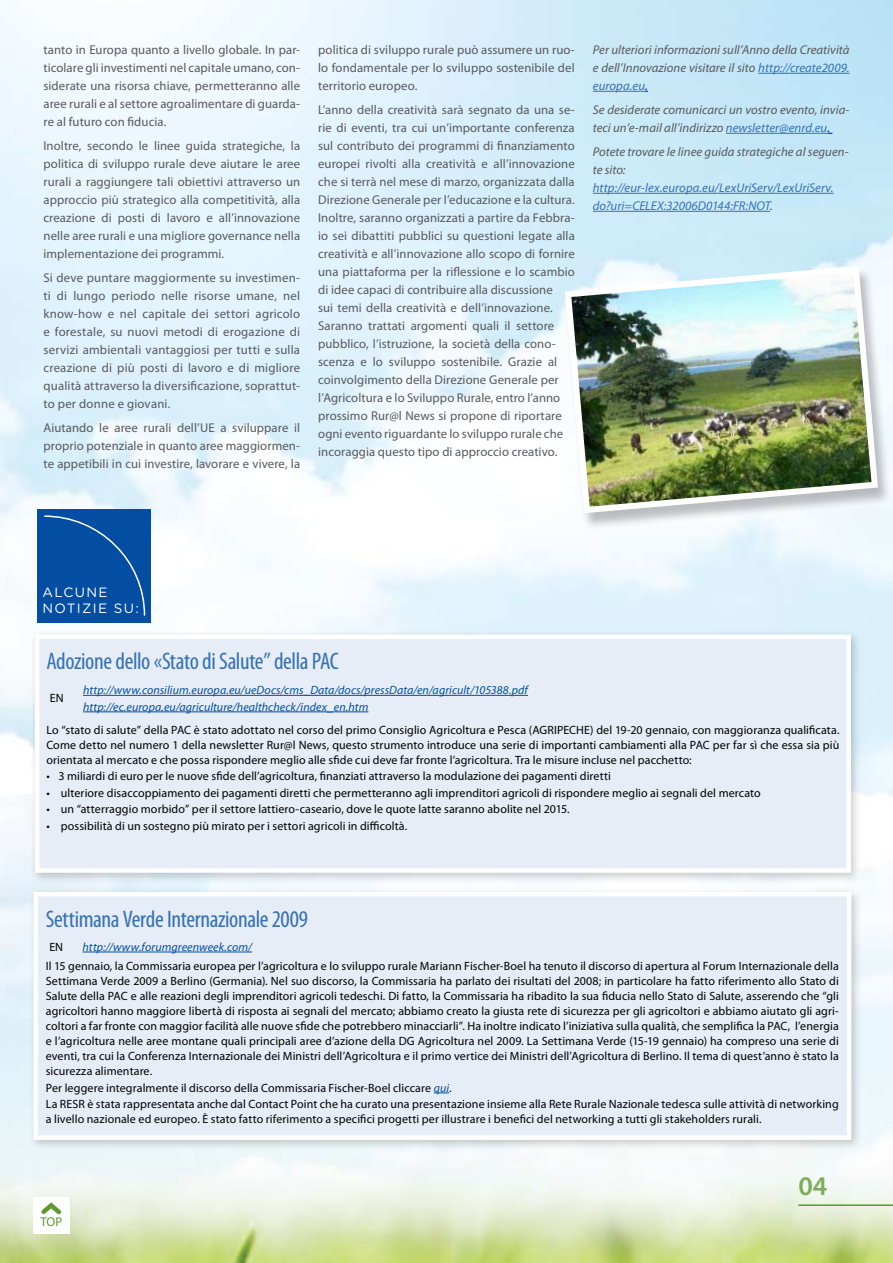
<style>
.page{position:relative;width:893px;height:1263px;background:#fff}
.page>*{position:absolute;margin:0;border:0;box-sizing:border-box;transform-origin:0 0}
.t1{font:600 27px "Myriad Pro";color:#7dac5b}
.t2{font:condensed 24px "Myriad Pro";letter-spacing:-.015em;color:#3571b5}
.t3{font:13.5px/16.2px "Gotham Rounded";letter-spacing:.1em;color:#fff}
.t4{font:12.75px/18px "Myriad Pro";letter-spacing:.005em;color:#58595b;text-align:justify}
.t5{font:italic 12.75px/18px "Myriad Pro";letter-spacing:.005em;color:#58595b}
.t6{font:italic 12.75px/18px "Myriad Pro";letter-spacing:.005em;color:#3571b5}
.t7{font:12.75px "Myriad Pro";color:#5d9732}
.t8{font:12px/15px "Myriad Pro";letter-spacing:.01em;color:#000;text-align:justify}
.t9{font:italic 12px/16.5px "Myriad Pro";letter-spacing:.005em;color:#034ea2}
.s1{color:#3571b5}
.s2{color:#00f}
.s3{color:#58595b}
.s4{font-style:italic;color:#034ea2}
</style>
<div class="page">
<img style="left:0;top:0;width:893px;height:1263px">
<hr style="left:798px;top:1204px;width:95px;height:2px;background:#5d9732">
<div style="left:562px;top:267px;width:329px;height:263px;background:#000;opacity:.25"></div>
<img style="left:562px;top:263px;width:319px;height:253px">
<div style="left:33px;top:1197px;width:37px;height:36px;background:#fff"></div>
<svg style="left:41px;top:1202px;width:20px;height:13px"></svg>
<hr style="left:758px;top:73px;width:91px;height:1px;background:#3571b5">
<hr style="left:593px;top:91px;width:52px;height:1px;background:#3571b5">
<hr style="left:726px;top:133px;width:101px;height:1px;background:#3571b5">
<hr style="left:593px;top:193px;width:241px;height:1px;background:#3571b5">
<hr style="left:593px;top:211px;width:177px;height:1px;background:#3571b5">
<div style="left:28px;top:887px;width:834px;height:264px;background:#000;opacity:.2"></div>
<div style="left:36px;top:894px;width:813px;height:244px;background:#e6edf6"></div>
<hr style="left:83px;top:952px;width:169px;height:1px;background:#034ea2">
<svg style="left:434px;top:1092px;width:15px;height:1px"></svg>
<div style="left:33px;top:892px;width:818px;height:248px;border:4px solid #fff"></div>
<div style="left:30px;top:629px;width:832px;height:255px;background:#000;opacity:.2"></div>
<div style="left:37px;top:637px;width:812px;height:233px;background:#e6edf6"></div>
<hr style="left:83px;top:695px;width:445px;height:1px;background:#034ea2">
<hr style="left:83px;top:711px;width:285px;height:1px;background:#034ea2">
<div style="left:35px;top:634px;width:816px;height:239px;border:4px solid #fff"></div>
<div style="left:38px;top:509px;width:113px;height:113px;background:#034ea2"></div>
<svg style="left:44px;top:515px;width:102px;height:101px"></svg>
<p class="t4" style="left:44px;top:41px;width:258px">tanto in Europa quanto a livello globale. In par&shy;ticolare gli investimenti nel capitale umano, con&shy;siderate una risorsa chiave, permetteranno alle aree rurali e al settore agroalimentare di guarda&shy;re al futuro con fiducia.</p>
<p class="t4" style="left:44px;top:137px;width:258px">Inoltre, secondo le linee guida strategiche, la politica di sviluppo rurale deve aiutare le aree rurali a raggiungere tali obiettivi attraverso un approccio più strategico alla competitività, alla creazione di posti di lavoro e all’innovazione nelle aree rurali e una migliore governance nella implementazione dei programmi.</p>
<p class="t4" style="left:44px;top:269px;width:258px">Si deve puntare maggiormente su investimen&shy;ti di lungo periodo nelle risorse umane, nel know-how e nel capitale dei settori agricolo e forestale, su nuovi metodi di erogazione di servizi ambientali vantaggiosi per tutti e sulla creazione di più posti di lavoro e di migliore qualità attraverso la diversificazione, soprattut&shy;to per donne e giovani.</p>
<p class="t4" style="left:44px;top:419px;width:258px">Aiutando le aree rurali dell’UE a sviluppare il proprio potenziale in quanto aree maggiormen&shy;te appetibili in cui investire, lavorare e vivere, la</p>
<p class="t4" style="left:318px;top:41px;width:258px">politica di sviluppo rurale può assumere un ruo&shy;lo fondamentale per lo sviluppo sostenibile del territorio europeo.</p>
<p class="t4" style="left:318px;top:101px;width:258px;text-align:left">L’anno della creatività sarà segnato da una se&shy;rie di eventi, tra cui un’importante conferenza sul contributo dei programmi di finanziamento europei rivolti alla creatività e all’innovazione che si terrà nel mese di marzo, organizzata dalla Direzione Generale per l’educazione e la cultura.<br>Inoltre, saranno organizzati a partire da Febbra&shy;io sei dibattiti pubblici su questioni legate alla creatività e all’innovazione allo scopo di fornire una piattaforma per la riflessione e lo scambio di idee capaci di contribuire alla discussione<br>sui temi della creatività e dell’innovazione.<br>Saranno trattati argomenti quali il settore pubblico, l’istruzione, la società della cono&shy;scenza e lo sviluppo sostenibile. Grazie al coinvolgimento della Direzione Generale per l’Agricoltura e lo Sviluppo Rurale, entro l’anno prossimo Rur@l News si propone di riportare ogni evento riguardante lo sviluppo rurale che incoraggia questo tipo di approccio creativo.</p>
<p class="t5" style="left:593px;top:41px;width:258px;text-align:justify">Per ulteriori informazioni sull’Anno della Creatività e dell’Innovazione visitare il sito <span class="s1">http://create2009. europa.eu</span><span class="s2">.</span></p>
<p class="t5" style="left:593px;top:101px;width:258px">Se desiderate comunicarci un vostro evento, invia&shy;teci un’e-mail all’indirizzo <span class="s1">newsletter@enrd.eu</span><span class="s2">.</span></p>
<p class="t5" style="left:593px;top:143px;width:257px">Potete trovare le linee guida strategiche al seguen&shy;te sito:</p>
<p class="t6" style="left:593px;top:179px;width:242px">http://eur-lex.europa.eu/LexUriServ/LexUriServ. do?uri=CELEX:32006D0144:FR:NOT<span class="s3">.</span></p>
<p class="t3" style="left:42px;top:583px;width:98px">ALCUNE<br>NOTIZIE SU:</p>
<h2 class="t2" style="left:46px;top:647px;width:294px">Adozione dello «Stato di Salute” della PAC</h2>
<p class="t8" style="left:50px;top:691px;width:15px">EN</p>
<p class="t9" style="left:83px;top:682px;width:446px">http://www.consilium.europa.eu/ueDocs/cms_Data/docs/pressData/en/agricult/105388.pdf http://ec.europa.eu/agriculture/healthcheck/index_en.htm</p>
<p class="t8" style="left:46px;top:722px;width:795px">Lo “stato di salute” della PAC è stato adottato nel corso del primo Consiglio Agricoltura e Pesca (AGRIPECHE) del 19-20 gennaio, con maggioranza qualificata.<br>Come detto nel numero 1 della newsletter Rur@l News, questo strumento introduce una serie di importanti cambiamenti alla PAC per far sì che essa sia più orientata al mercato e che possa rispondere meglio alle sfide cui deve far fronte l’agricoltura. Tra le misure incluse nel pacchetto:</p>
<p class="t8" style="left:46px;top:768px;width:566px">• 3 miliardi di euro per le nuove sfide dell’agricoltura, finanziati attraverso la modulazione dei pagamenti diretti</p>
<p class="t8" style="left:46px;top:785px;width:716px">• ulteriore disaccoppiamento dei pagamenti diretti che permetteranno agli imprenditori agricoli di rispondere meglio ai segnali del mercato</p>
<p class="t8" style="left:46px;top:801px;width:525px">• un “atterraggio morbido” per il settore lattiero-caseario, dove le quote latte saranno abolite nel 2015.</p>
<p class="t8" style="left:46px;top:818px;width:362px">• possibilità di un sostegno più mirato per i settori agricoli in difficoltà.</p>
<h2 class="t2" style="left:46px;top:904px;width:264px">Settimana Verde Internazionale 2009</h2>
<p class="t8" style="left:49px;top:939px;width:15px">EN</p>
<p class="t9" style="left:83px;top:938px;width:171px">http://www.forumgreenweek.com/</p>
<p class="t8" style="left:46px;top:958px;width:795px">Il 15 gennaio, la Commissaria europea per l’agricoltura e lo sviluppo rurale Mariann Fischer-Boel ha tenuto il discorso di apertura al Forum Internazionale della Settimana Verde 2009 a Berlino (Germania). Nel suo discorso, la Commissaria ha parlato dei risultati del 2008; in particolare ha fatto riferimento allo Stato di Salute della PAC e alle reazioni degli imprenditori agricoli tedeschi. Di fatto, la Commissaria ha ribadito la sua fiducia nello Stato di Salute, asserendo che “gli agricoltori hanno maggiore libertà di risposta ai segnali del mercato; abbiamo creato la giusta rete di sicurezza per gli agricoltori e abbiamo aiutato gli agri&shy;coltori a far fronte con maggior facilità alle nuove sfide che potrebbero minacciarli”. Ha inoltre indicato l’iniziativa sulla qualità, che semplifica la PAC, l’energia e l’agricoltura nelle aree montane quali principali aree d’azione della DG Agricoltura nel 2009. La Settimana Verde (15-19 gennaio) ha compreso una serie di eventi, tra cui la Conferenza Internazionale dei Ministri dell’Agricoltura e il primo vertice dei Ministri dell’Agricoltura di Berlino. Il tema di quest’anno è stato la sicurezza alimentare.</p>
<p class="t8" style="left:46px;top:1079px;width:794px;line-height:16.5px">Per leggere integralmente il discorso della Commissaria Fischer-Boel cliccare <span class="s4">qui</span>.<br>La RESR è stata rappresentata anche dal Contact Point che ha curato una presentazione insieme alla Rete Rurale Nazionale tedesca sulle attività di networking</p>
<p class="t8" style="left:46px;top:1111px;width:717px">a livello nazionale ed europeo. È stato fatto riferimento a specifici progetti per illustrare i benefici del networking a tutti gli stakeholders rurali.</p>
<p class="t7" style="left:40px;top:1214px;width:23px">TOP</p>
<h1 class="t1" style="left:798px;top:1169px;width:31px">04</h1>
</div>
